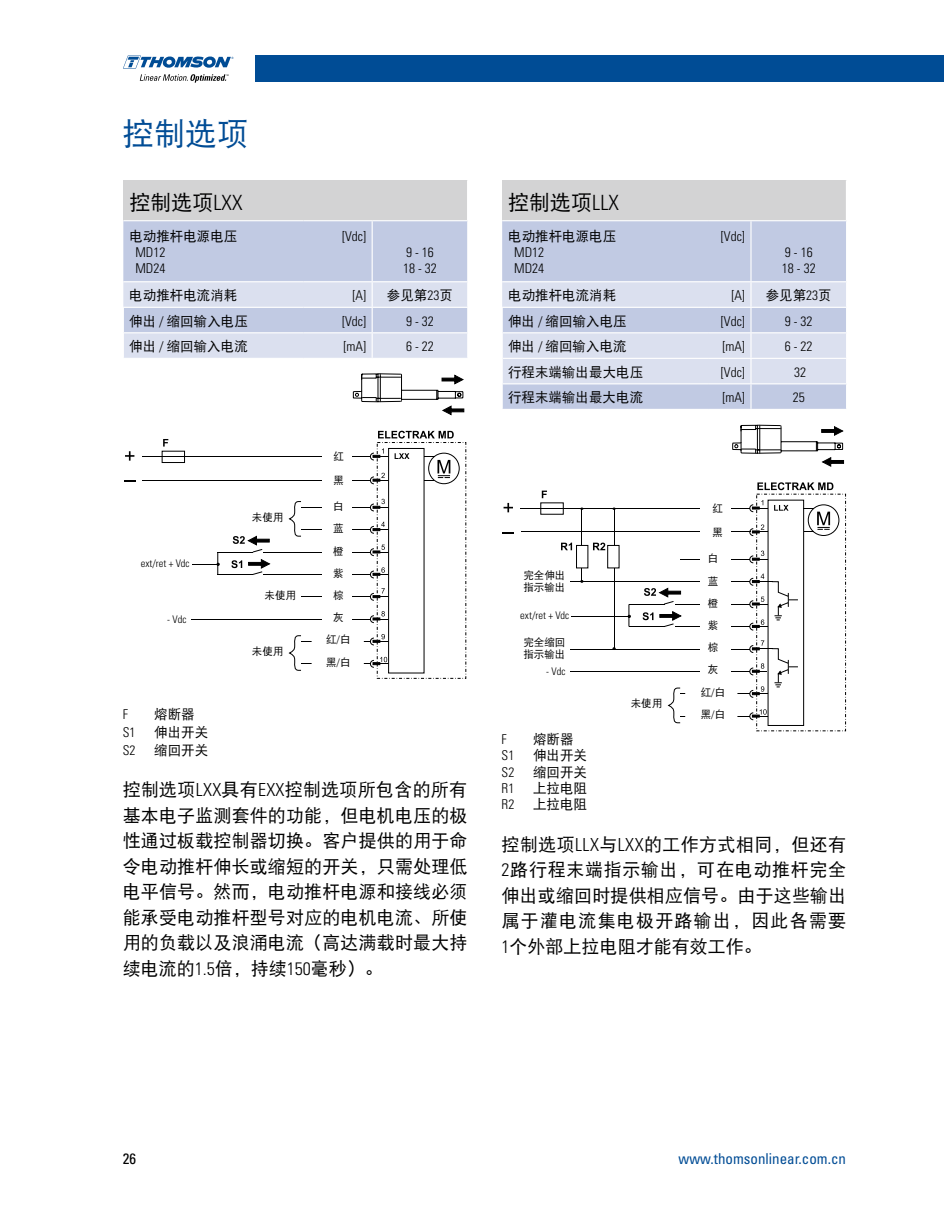
<style>
.page{position:relative;width:944px;height:1214px;background:#fff}
.page>*{position:absolute;margin:0;border:0;box-sizing:border-box;transform-origin:0 0}
.t1{font:31.5px "DF Hei W5";color:#004c95}
.t2{font:21px "DF Hei W5";color:#000}
.t3{font:18px/25.5px "DF Hei W5";letter-spacing:.01em;color:#000;text-align:justify}
.t4{font:condensed 15px "Univers";color:#004c95}
.t5{font:condensed 15px "Univers";color:#000}
.t6{font:13.5px "DF Hei W5";color:#000}
.t7{font:300 condensed 13.5px/16.2px "Univers";color:#000}
.t8{font:10.5px/22.2px "DF Hei W5";color:#000;text-align:center}
.t9{font:300 condensed 10.5px "Univers";color:#000}
.s1{font-family:"Univers";font-weight:300;font-stretch:condensed}
</style>
<div class="page">
<div style="left:931px;top:56px;width:13px;height:26px;background:#004c95"></div>
<div style="left:255px;top:56px;width:676px;height:26px;background:#004c95"></div>
<svg style="left:123px;top:56px;width:110px;height:12px"></svg>
<svg style="left:140px;top:74px;width:89px;height:9px"></svg>
<div style="left:123px;top:180px;width:345px;height:41px;background:#d3d3d4"></div>
<hr style="left:467px;top:180px;width:1px;height:40px;background:#fff">
<svg style="left:123px;top:221px;width:345px;height:137px;background:#ccd3e8"></svg>
<hr style="left:123px;top:220px;width:181px;height:1px;background:#fff">
<hr style="left:304px;top:220px;width:68px;height:1px;background:#fff">
<hr style="left:372px;top:220px;width:96px;height:1px;background:#fff">
<div style="left:502px;top:180px;width:344px;height:41px;background:#d3d3d4"></div>
<hr style="left:845px;top:180px;width:2px;height:40px;background:#fff">
<svg style="left:502px;top:221px;width:345px;height:188px;background:#cdd4e8"></svg>
<hr style="left:502px;top:220px;width:207px;height:1px;background:#fff">
<hr style="left:709px;top:220px;width:42px;height:1px;background:#fff">
<hr style="left:751px;top:220px;width:96px;height:1px;background:#fff">
<hr style="left:142px;top:480px;width:228px;height:1px;background:#000">
<hr style="left:142px;top:456px;width:228px;height:1px;background:#000">
<svg style="left:378px;top:431px;width:76px;height:7px"></svg>
<hr style="left:301px;top:507px;width:69px;height:1px;background:#000">
<hr style="left:301px;top:529px;width:69px;height:1px;background:#000">
<hr style="left:301px;top:596px;width:69px;height:1px;background:#000">
<hr style="left:191px;top:619px;width:179px;height:1px;background:#000">
<hr style="left:301px;top:641px;width:69px;height:1px;background:#000">
<hr style="left:301px;top:663px;width:69px;height:1px;background:#000">
<svg style="left:428px;top:453px;width:31px;height:31px"></svg>
<div style="left:428px;top:453px;width:31px;height:31px;border:1px solid #000;border-radius:50%"></div>
<div style="left:388px;top:448px;width:36px;height:225px;background:#fff;border:1px solid #000"></div>
<svg style="left:424px;top:456px;width:26px;height:25px"></svg>
<svg style="left:352px;top:373px;width:112px;height:43px"></svg>
<svg style="left:370px;top:448px;width:39px;height:12px"></svg>
<svg style="left:370px;top:473px;width:20px;height:11px"></svg>
<svg style="left:370px;top:499px;width:20px;height:12px"></svg>
<svg style="left:370px;top:521px;width:20px;height:13px"></svg>
<svg style="left:370px;top:544px;width:20px;height:12px"></svg>
<svg style="left:370px;top:567px;width:20px;height:11px"></svg>
<svg style="left:370px;top:588px;width:20px;height:13px"></svg>
<svg style="left:370px;top:611px;width:20px;height:12px"></svg>
<svg style="left:370px;top:634px;width:20px;height:11px"></svg>
<svg style="left:370px;top:657px;width:20px;height:11px"></svg>
<svg style="left:125px;top:451px;width:9px;height:9px"></svg>
<hr style="left:263px;top:552px;width:107px;height:1px;background:#000">
<hr style="left:263px;top:574px;width:107px;height:1px;background:#000">
<div style="left:322px;top:438px;width:29px;height:239px;background:#fff"></div>
<svg style="left:161px;top:439px;width:140px;height:232px"></svg>
<hr style="left:521px;top:532px;width:229px;height:1px;background:#000">
<hr style="left:521px;top:508px;width:229px;height:1px;background:#000">
<svg style="left:757px;top:482px;width:76px;height:8px"></svg>
<hr style="left:680px;top:559px;width:70px;height:1px;background:#000">
<hr style="left:570px;top:581px;width:180px;height:1px;background:#000">
<hr style="left:570px;top:649px;width:180px;height:1px;background:#000">
<hr style="left:570px;top:671px;width:180px;height:1px;background:#000">
<hr style="left:680px;top:693px;width:70px;height:1px;background:#000">
<hr style="left:680px;top:716px;width:70px;height:1px;background:#000">
<svg style="left:808px;top:505px;width:30px;height:30px"></svg>
<div style="left:808px;top:504px;width:31px;height:32px;border:1px solid #000;border-radius:50%"></div>
<div style="left:767px;top:500px;width:37px;height:226px;background:#fff;border:1px solid #000"></div>
<svg style="left:803px;top:508px;width:27px;height:25px"></svg>
<svg style="left:732px;top:424px;width:112px;height:43px"></svg>
<svg style="left:749px;top:500px;width:39px;height:12px"></svg>
<svg style="left:749px;top:524px;width:20px;height:12px"></svg>
<svg style="left:749px;top:550px;width:20px;height:13px"></svg>
<svg style="left:749px;top:709px;width:20px;height:11px"></svg>
<svg style="left:503px;top:503px;width:10px;height:9px"></svg>
<svg style="left:502px;top:532px;width:12px;height:1px"></svg>
<hr style="left:675px;top:604px;width:74px;height:1px;background:#000">
<hr style="left:675px;top:626px;width:74px;height:1px;background:#000">
<div style="left:701px;top:489px;width:30px;height:241px;background:#fff"></div>
<svg style="left:749px;top:573px;width:49px;height:57px"></svg>
<svg style="left:749px;top:640px;width:49px;height:58px"></svg>
<svg style="left:540px;top:490px;width:141px;height:233px"></svg>
<div style="left:576px;top:545px;width:12px;height:23px;background:#fff;border:1px solid #000"></div>
<div style="left:607px;top:545px;width:12px;height:23px;background:#fff;border:1px solid #000"></div>
<div style="left:311px;top:631px;width:53px;height:46px;background:#fff"></div>
<div style="left:685px;top:685px;width:52px;height:46px;background:#fff"></div>
<h1 class="t1" style="left:122px;top:118px;width:127px">控制选项</h1>
<p class="t2" style="left:129px;top:191px;width:115px">控制选项<span class="s1">LXX</span></p>
<p class="t6" style="left:129px;top:229px;width:110px">电动推杆电源电压</p>
<p class="t7" style="left:135px;top:244px;width:31px">MD12<br>MD24</p>
<p class="t7" style="left:342px;top:228px;width:25px">[Vdc]</p>
<p class="t7" style="left:403px;top:244px;width:35px">9 - 16<br>18 - 32</p>
<p class="t6" style="left:129px;top:289px;width:109px">电动推杆电流消耗</p>
<p class="t7" style="left:352px;top:287px;width:15px">[A]</p>
<p class="t6" style="left:387px;top:289px;width:67px">参见第<span class="s1">23</span>页</p>
<p class="t6" style="left:129px;top:314px;width:120px">伸出 <span class="s1">/</span> 缩回输入电压</p>
<p class="t7" style="left:342px;top:313px;width:25px">[Vdc]</p>
<p class="t7" style="left:406px;top:313px;width:29px">9 - 32</p>
<p class="t6" style="left:129px;top:340px;width:120px">伸出 <span class="s1">/</span> 缩回输入电流</p>
<p class="t7" style="left:343px;top:338px;width:24px">[mA]</p>
<p class="t7" style="left:406px;top:338px;width:29px">6 - 22</p>
<p class="t8" style="left:333px;top:445px;width:12px">红</p>
<p class="t8" style="left:333px;top:469px;width:12px">黑</p>
<p class="t2" style="left:508px;top:191px;width:112px">控制选项<span class="s1">LLX</span></p>
<p class="t6" style="left:508px;top:229px;width:109px">电动推杆电源电压</p>
<p class="t7" style="left:514px;top:244px;width:31px">MD12<br>MD24</p>
<p class="t7" style="left:721px;top:228px;width:25px">[Vdc]</p>
<p class="t7" style="left:782px;top:244px;width:35px">9 - 16<br>18 - 32</p>
<p class="t6" style="left:508px;top:289px;width:109px">电动推杆电流消耗</p>
<p class="t7" style="left:731px;top:287px;width:15px">[A]</p>
<p class="t6" style="left:765px;top:289px;width:67px">参见第<span class="s1">23</span>页</p>
<p class="t6" style="left:508px;top:314px;width:120px">伸出 <span class="s1">/</span> 缩回输入电压</p>
<p class="t7" style="left:721px;top:313px;width:25px">[Vdc]</p>
<p class="t7" style="left:785px;top:313px;width:29px">9 - 32</p>
<p class="t6" style="left:508px;top:340px;width:120px">伸出 <span class="s1">/</span> 缩回输入电流</p>
<p class="t7" style="left:722px;top:338px;width:24px">[mA]</p>
<p class="t7" style="left:784px;top:338px;width:29px">6 - 22</p>
<p class="t6" style="left:508px;top:365px;width:136px">行程末端输出最大电压</p>
<p class="t7" style="left:721px;top:364px;width:25px">[Vdc]</p>
<p class="t7" style="left:794px;top:364px;width:13px">32</p>
<p class="t6" style="left:508px;top:391px;width:136px">行程末端输出最大电流</p>
<p class="t7" style="left:722px;top:389px;width:24px">[mA]</p>
<p class="t7" style="left:792px;top:389px;width:13px">25</p>
<p class="t8" style="left:326px;top:495px;width:26px">白<br>蓝<br>橙<br>紫<br>棕<br>灰红<span class="s1">/</span>白黑<span class="s1">/</span>白</p>
<p class="t8" style="left:712px;top:497px;width:12px">红</p>
<p class="t8" style="left:712px;top:521px;width:12px">黑</p>
<p class="t8" style="left:252px;top:506px;width:33px">未使用</p>
<p class="t8" style="left:700px;top:547px;width:26px">白<br>蓝<br>橙<br>紫<br>棕<br>灰红<span class="s1">/</span>白黑<span class="s1">/</span>白</p>
<p class="t9" style="left:141px;top:557px;width:50px">ext/ret + Vdc</p>
<p class="t8" style="left:523px;top:569px;width:43px;line-height:12px;text-align:left">完全伸出指示输出</p>
<p class="t8" style="left:265px;top:584px;width:33px">未使用</p>
<p class="t9" style="left:520px;top:608px;width:50px">ext/ret + Vdc</p>
<p class="t9" style="left:167px;top:613px;width:21px">- Vdc</p>
<p class="t8" style="left:523px;top:631px;width:43px">完全缩回</p>
<p class="t8" style="left:252px;top:640px;width:33px">未使用</p>
<p class="t8" style="left:523px;top:643px;width:43px">指示输出</p>
<p class="t9" style="left:546px;top:665px;width:21px">- Vdc</p>
<p class="t8" style="left:630px;top:692px;width:33px">未使用</p>
<p class="t7" style="left:123px;top:706px;width:7px">F</p>
<p class="t6" style="left:154px;top:707px;width:42px">熔断器</p>
<p class="t7" style="left:123px;top:724px;width:14px">S1</p>
<p class="t6" style="left:154px;top:725px;width:55px">伸出开关</p>
<p class="t7" style="left:123px;top:742px;width:14px">S2</p>
<p class="t6" style="left:154px;top:743px;width:55px">缩回开关</p>
<p class="t3" style="left:123px;top:777px;width:346px">控制选项<span class="s1">LXX</span>具有<span class="s1">EXX</span>控制选项所包含的所有基本电子监测套件的功能，但电机电压的极性通过板载控制器切换。客户提供的用于命令电动推杆伸长或缩短的开关，只需处理低电平信号。然而，电动推杆电源和接线必须能承受电动推杆型号对应的电机电流、所使用的负载以及浪涌电流（高达满载时最大持续电流的<span class="s1">1.5</span>倍，持续<span class="s1">150</span>毫秒）。</p>
<p class="t7" style="left:501px;top:731px;width:7px">F</p>
<p class="t6" style="left:533px;top:732px;width:42px">熔断器</p>
<p class="t7" style="left:501px;top:747px;width:14px">S1</p>
<p class="t6" style="left:533px;top:748px;width:55px">伸出开关</p>
<p class="t7" style="left:501px;top:763px;width:14px">S2</p>
<p class="t6" style="left:533px;top:765px;width:55px">缩回开关</p>
<p class="t7" style="left:501px;top:780px;width:14px">R1</p>
<p class="t6" style="left:533px;top:781px;width:55px">上拉电阻</p>
<p class="t7" style="left:501px;top:796px;width:14px">R2</p>
<p class="t6" style="left:533px;top:797px;width:55px">上拉电阻</p>
<p class="t3" style="left:501px;top:831px;width:346px">控制选项<span class="s1">LLX</span>与<span class="s1">LXX</span>的工作方式相同，但还有<span class="s1">2</span>路行程末端指示输出，可在电动推杆完全伸出或缩回时提供相应信号。由于这些输出属于灌电流集电极开路输出，因此各需要<span class="s1">1</span>个外部上拉电阻才能有效工作。</p>
<p class="t5" style="left:123px;top:1149px;width:15px">26</p>
<p class="t4" style="left:678px;top:1149px;width:169px">www.thomsonlinear.com.cn</p>
</div>
